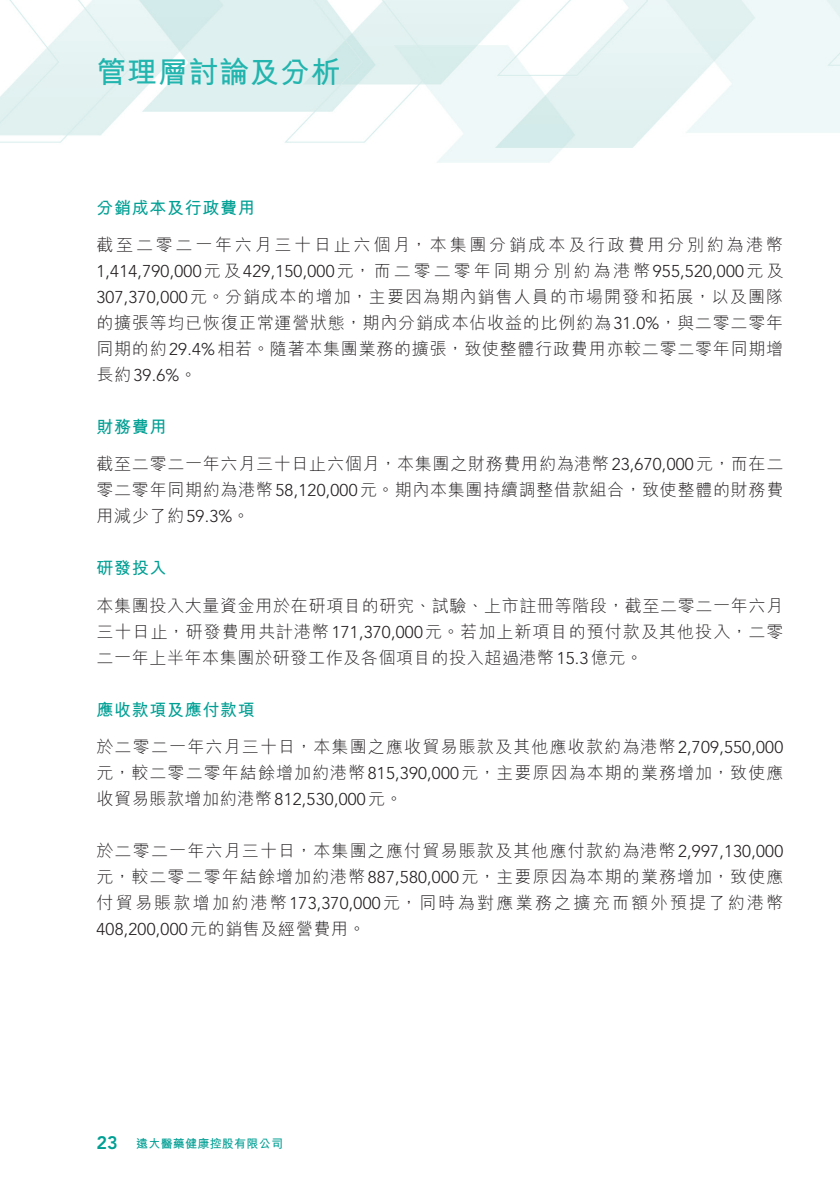
<style>
.page{position:relative;width:840px;height:1191px;background:#fff}
.page>*{position:absolute;margin:0;border:0;box-sizing:border-box;transform-origin:0 0}
.t1{font:700 30px "M Hei HK";letter-spacing:.02em;color:#22b4ae}
.t2{font:800 18px "Avenir LT Std";color:#009f94}
._00_txt{font:300 17px/26px "M Hei HK";letter-spacing:.045em;color:#231f20;text-align:justify}
._02_H2{font:700 17px "M Hei HK";letter-spacing:.04em;color:#009f94}
.t3{font:700 12px "M Hei HK";letter-spacing:.02em;color:#009f94}
.s1{font-family:"Avenir LT Std"}
</style>
<div class="page">
<img style="left:0;top:0;width:839px;height:163px">
<h1 class="t1" style="left:96px;top:51px;width:246px">管理層討論及分析</h1>
<p class="_02_H2" style="left:96px;top:195px;width:160px">分銷成本及行政費用</p>
<p class="_00_txt" style="left:96px;top:231px;width:688px">截至二零二一年六月三十日止六個月，本集團分銷成本及行政費用分別約為港幣<span class="s1">1,414,790,000</span>元及 <span class="s1">429,150,000</span>元，而二零二零年同期分別約為港幣 <span class="s1">955,520,000</span>元及<span class="s1">307,370,000</span>元。分銷成本的增加，主要因為期內銷售人員的市場開發和拓展，以及團隊的擴張等均已恢復正常運營狀態，期內分銷成本佔收益的比例約為<span class="s1">31.0%</span>，與二零二零年同期的約<span class="s1">29.4%</span>相若。隨著本集團業務的擴張，致使整體行政費用亦較二零二零年同期增長約<span class="s1">39.6%</span>。</p>
<p class="_02_H2" style="left:96px;top:414px;width:71px">財務費用</p>
<p class="_00_txt" style="left:96px;top:451px;width:688px">截至二零二一年六月三十日止六個月，本集團之財務費用約為港幣<span class="s1">23,670,000</span>元，而在二零二零年同期約為港幣<span class="s1">58,120,000</span>元。期內本集團持續調整借款組合，致使整體的財務費用減少了約<span class="s1">59.3%</span>。</p>
<p class="_02_H2" style="left:96px;top:556px;width:71px">研發投入</p>
<p class="_00_txt" style="left:96px;top:592px;width:688px">本集團投入大量資金用於在研項目的研究、試驗、上市註冊等階段，截至二零二一年六月三十日止，研發費用共計港幣<span class="s1">171,370,000</span>元。若加上新項目的預付款及其他投入，二零二一年上半年本集團於研發工作及各個項目的投入超過港幣<span class="s1">15.3</span>億元。</p>
<p class="_02_H2" style="left:96px;top:697px;width:160px">應收款項及應付款項</p>
<p class="_00_txt" style="left:96px;top:733px;width:688px">於二零二一年六月三十日，本集團之應收貿易賬款及其他應收款約為港幣<span class="s1">2,709,550,000</span>元，較二零二零年結餘增加約港幣<span class="s1">815,390,000</span>元，主要原因為本期的業務增加，致使應收貿易賬款增加約港幣<span class="s1">812,530,000</span>元。</p>
<p class="_00_txt" style="left:96px;top:837px;width:688px">於二零二一年六月三十日，本集團之應付貿易賬款及其他應付款約為港幣<span class="s1">2,997,130,000</span>元，較二零二零年結餘增加約港幣<span class="s1">887,580,000</span>元，主要原因為本期的業務增加，致使應付貿易賬款增加約港幣<span class="s1">173,370,000</span>元，同時為對應業務之擴充而額外預提了約港幣<span class="s1">408,200,000</span>元的銷售及經營費用。</p>
<p class="t2" style="left:96px;top:1132px;width:23px">23</p>
<p class="t3" style="left:136px;top:1134px;width:148px">遠大醫藥健康控股有限公司</p>
</div>
